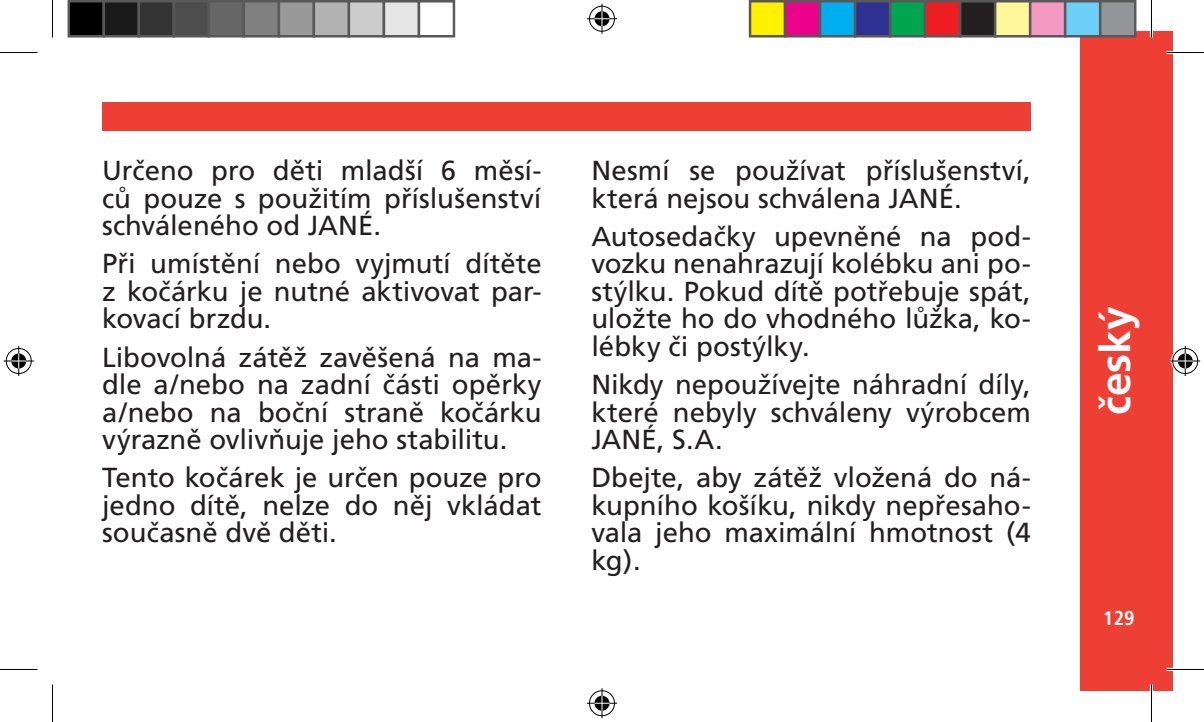
<style>
.page{position:relative;width:1204px;height:722px;background:#fff}
.page>*{position:absolute;margin:0;border:0;box-sizing:border-box;transform-origin:0 0}
.t1{font:700 42.5px "Frutiger CE";color:#fff}
.t2{font:27.5px/27.5px "Frutiger CE";color:#231f20;text-align:justify}
.t3{font:700 condensed 20px "Frutiger LT";color:#fff}
</style>
<div class="page">
<div style="left:1080px;top:31px;width:92px;height:659px;background:#ee3f34"></div>
<div style="left:102px;top:102px;width:928px;height:28px;background:#ee3f34"></div>
<hr style="left:1166px;top:51px;width:37px;height:3px;background:#fff">
<hr style="left:1166px;top:667px;width:37px;height:4px;background:#fff">
<hr style="left:1149px;top:0;width:3px;height:37px;background:#fff">
<hr style="left:1149px;top:684px;width:3px;height:38px;background:#fff">
<hr style="left:0;top:52px;width:38px;height:1px;background:#000">
<hr style="left:1166px;top:52px;width:37px;height:1px;background:#000">
<hr style="left:0;top:669px;width:38px;height:1px;background:#000">
<hr style="left:1166px;top:669px;width:37px;height:1px;background:#000">
<hr style="left:52px;top:0;width:1px;height:37px;background:#000">
<hr style="left:52px;top:684px;width:1px;height:38px;background:#000">
<hr style="left:1150px;top:0;width:1px;height:37px;background:#000">
<hr style="left:1150px;top:684px;width:1px;height:38px;background:#000">
<div style="left:588px;top:5px;width:28px;height:28px;border:3px solid #fff;border-radius:50%"></div>
<hr style="left:587px;top:17px;width:30px;height:3px;background:#fff">
<hr style="left:600px;top:4px;width:3px;height:30px;background:#fff">
<div style="left:593px;top:10px;width:18px;height:18px;border:3px solid #fff;border-radius:50%"></div>
<div style="left:589px;top:6px;width:26px;height:26px;border:1px solid #000;border-radius:50%"></div>
<hr style="left:587px;top:18px;width:30px;height:1px;background:#000">
<hr style="left:601px;top:4px;width:1px;height:30px;background:#000">
<svg style="left:594px;top:11px;width:15px;height:15px"></svg>
<div style="left:588px;top:689px;width:28px;height:28px;border:3px solid #fff;border-radius:50%"></div>
<hr style="left:587px;top:701px;width:30px;height:3px;background:#fff">
<hr style="left:600px;top:688px;width:3px;height:30px;background:#fff">
<div style="left:593px;top:694px;width:18px;height:18px;border:3px solid #fff;border-radius:50%"></div>
<div style="left:589px;top:690px;width:26px;height:26px;border:1px solid #000;border-radius:50%"></div>
<hr style="left:587px;top:702px;width:30px;height:1px;background:#000">
<hr style="left:601px;top:688px;width:1px;height:30px;background:#000">
<svg style="left:594px;top:695px;width:15px;height:15px"></svg>
<div style="left:5px;top:347px;width:28px;height:28px;border:3px solid #fff;border-radius:50%"></div>
<hr style="left:4px;top:359px;width:30px;height:3px;background:#fff">
<hr style="left:17px;top:346px;width:3px;height:30px;background:#fff">
<div style="left:10px;top:352px;width:18px;height:18px;border:3px solid #fff;border-radius:50%"></div>
<div style="left:6px;top:348px;width:26px;height:26px;border:1px solid #000;border-radius:50%"></div>
<hr style="left:4px;top:360px;width:30px;height:1px;background:#000">
<hr style="left:18px;top:346px;width:1px;height:30px;background:#000">
<svg style="left:11px;top:353px;width:15px;height:15px"></svg>
<div style="left:1171px;top:347px;width:28px;height:28px;border:3px solid #fff;border-radius:50%"></div>
<hr style="left:1170px;top:359px;width:30px;height:3px;background:#fff">
<hr style="left:1183px;top:346px;width:3px;height:30px;background:#fff">
<div style="left:1176px;top:352px;width:18px;height:18px;border:3px solid #fff;border-radius:50%"></div>
<div style="left:1172px;top:348px;width:25px;height:26px;border:1px solid #000;border-radius:50%"></div>
<hr style="left:1170px;top:360px;width:30px;height:1px;background:#000">
<hr style="left:1184px;top:346px;width:1px;height:30px;background:#000">
<svg style="left:1177px;top:353px;width:15px;height:15px"></svg>
<div style="left:69px;top:1px;width:35px;height:35px;background:#000"></div>
<div style="left:68px;top:0;width:37px;height:37px;border:2px solid #595959"></div>
<div style="left:104px;top:1px;width:35px;height:35px;background:#1a1a1a"></div>
<div style="left:102px;top:0;width:38px;height:37px;border:2px solid #595959"></div>
<div style="left:139px;top:1px;width:35px;height:35px;background:#333"></div>
<div style="left:138px;top:0;width:37px;height:37px;border:2px solid #595959"></div>
<div style="left:174px;top:1px;width:35px;height:35px;background:#4d4d4d"></div>
<div style="left:172px;top:0;width:38px;height:37px;border:2px solid #595959"></div>
<div style="left:209px;top:1px;width:35px;height:35px;background:#666"></div>
<div style="left:208px;top:0;width:37px;height:37px;border:2px solid #595959"></div>
<div style="left:244px;top:1px;width:35px;height:35px;background:#808080"></div>
<div style="left:242px;top:0;width:38px;height:37px;border:2px solid #595959"></div>
<div style="left:279px;top:1px;width:35px;height:35px;background:#999"></div>
<div style="left:278px;top:0;width:37px;height:37px;border:2px solid #595959"></div>
<div style="left:314px;top:1px;width:35px;height:35px;background:#b3b3b3"></div>
<div style="left:312px;top:0;width:38px;height:37px;border:2px solid #595959"></div>
<div style="left:349px;top:1px;width:35px;height:35px;background:#ccc"></div>
<div style="left:348px;top:0;width:37px;height:37px;border:2px solid #595959"></div>
<div style="left:384px;top:1px;width:35px;height:35px;background:#e6e6e6"></div>
<div style="left:382px;top:0;width:38px;height:37px;border:2px solid #595959"></div>
<div style="left:418px;top:0;width:37px;height:37px;border:2px solid #595959"></div>
<div style="left:750px;top:1px;width:35px;height:35px;background:#fff101"></div>
<div style="left:748px;top:0;width:38px;height:37px;border:2px solid #595959"></div>
<div style="left:785px;top:1px;width:35px;height:35px;background:#ed028c"></div>
<div style="left:783px;top:0;width:38px;height:37px;border:2px solid #595959"></div>
<div style="left:820px;top:1px;width:35px;height:35px;background:#00aeef"></div>
<div style="left:818px;top:0;width:38px;height:37px;border:2px solid #595959"></div>
<div style="left:855px;top:1px;width:35px;height:35px;background:#2e3092"></div>
<div style="left:853px;top:0;width:38px;height:37px;border:2px solid #595959"></div>
<div style="left:890px;top:1px;width:35px;height:35px;background:#00a54f"></div>
<div style="left:888px;top:0;width:38px;height:37px;border:2px solid #595959"></div>
<div style="left:925px;top:1px;width:35px;height:35px;background:#ee1d23"></div>
<div style="left:923px;top:0;width:38px;height:37px;border:2px solid #595959"></div>
<div style="left:960px;top:1px;width:35px;height:35px;background:#231f20"></div>
<div style="left:958px;top:0;width:38px;height:37px;border:2px solid #595959"></div>
<div style="left:995px;top:1px;width:35px;height:35px;background:#fff79a"></div>
<div style="left:993px;top:0;width:38px;height:37px;border:2px solid #595959"></div>
<div style="left:1030px;top:1px;width:35px;height:35px;background:#f499c2"></div>
<div style="left:1028px;top:0;width:38px;height:37px;border:2px solid #595959"></div>
<div style="left:1065px;top:1px;width:35px;height:35px;background:#6bcff6"></div>
<div style="left:1063px;top:0;width:38px;height:37px;border:2px solid #595959"></div>
<div style="left:1100px;top:1px;width:35px;height:35px;background:#939598"></div>
<div style="left:1098px;top:0;width:38px;height:37px;border:2px solid #595959"></div>
<p class="t2" style="left:102px;top:157px;width:441px">Určeno pro děti mladší 6 měsí&shy;ců pouze s použitím příslušenství schváleného od JANÉ.</p>
<p class="t2" style="left:102px;top:250px;width:441px">Při umístění nebo vyjmutí dítěte z kočárku je nutné aktivovat par&shy;kovací brzdu.</p>
<p class="t2" style="left:102px;top:343px;width:441px">Libovolná zátěž zavěšená na ma&shy;dle a/nebo na zadní části opěrky a/nebo na boční straně kočárku výrazně ovlivňuje jeho stabilitu.</p>
<p class="t2" style="left:102px;top:464px;width:441px">Tento kočárek je určen pouze pro jedno dítě, nelze do něj vkládat současně dvě děti.</p>
<p class="t2" style="left:591px;top:157px;width:441px">Nesmí se používat příslušenství, která nejsou schválena JANÉ.</p>
<p class="t2" style="left:591px;top:222px;width:441px">Autosedačky upevněné na pod&shy;vozku nenahrazují kolébku ani po&shy;stýlku. Pokud dítě potřebuje spát, uložte ho do vhodného lůžka, ko&shy;lébky či postýlky.</p>
<p class="t2" style="left:591px;top:370px;width:441px">Nikdy nepoužívejte náhradní díly, které nebyly schváleny výrobcem JANÉ, S.A.</p>
<p class="t2" style="left:591px;top:464px;width:441px">Dbejte, aby zátěž vložená do ná&shy;kupního košíku, nikdy nepřesaho&shy;vala jeho maximální hmotnost (4 kg).</p>
<h1 class="t1" style="left:1089px;top:415px;width:110px;rotate:-90deg">český</h1>
<p class="t3" style="left:1103px;top:605px;width:33px">129</p>
</div>
